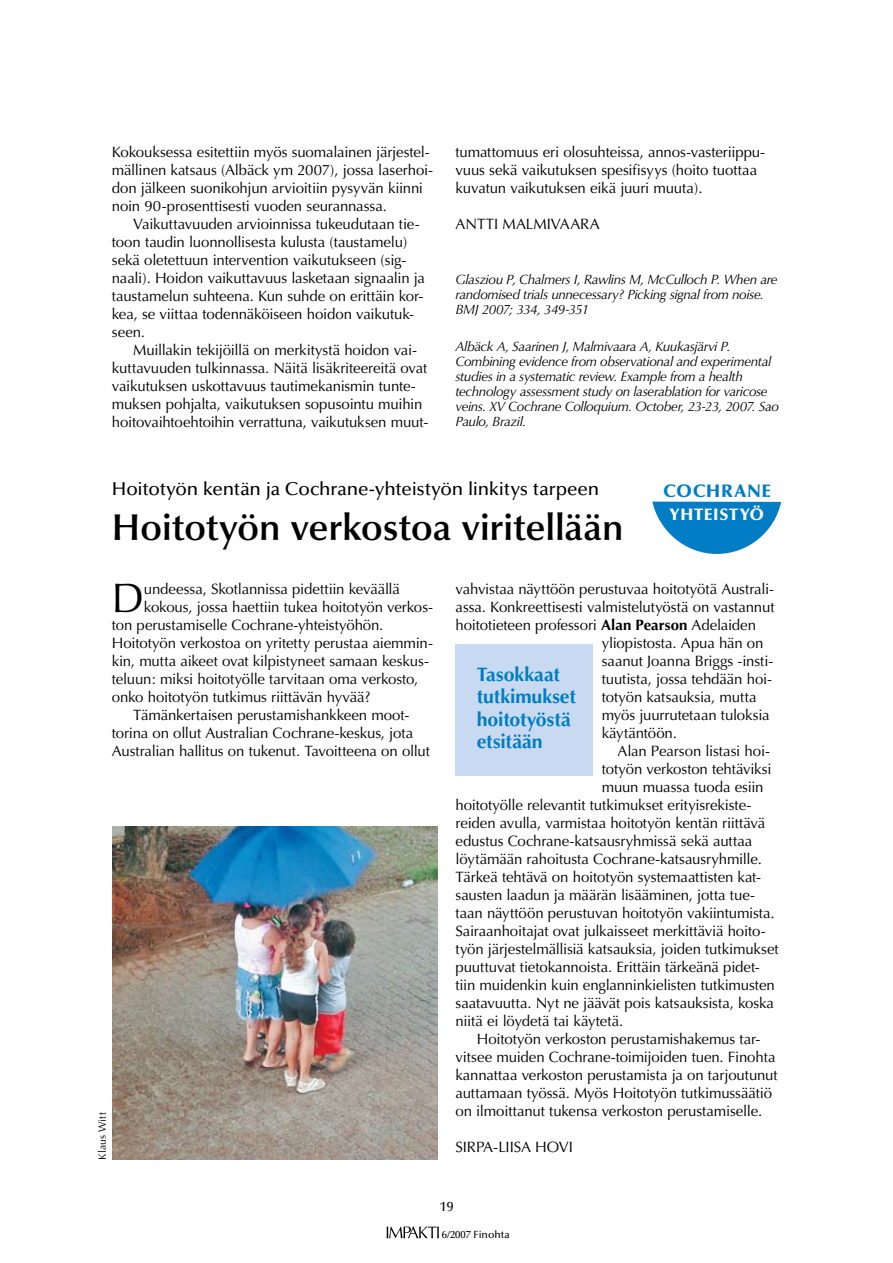
<style>
.page{position:relative;width:893px;height:1263px;background:#fff}
.page>*{position:absolute;margin:0;border:0;box-sizing:border-box;transform-origin:0 0}
.t1{font:41.25px "Optima";color:#000}
.t2{font:600 37.5px "Optima";letter-spacing:-.005em;color:#000}
.t3{font:700 19.5px/22.5px "Optima";color:#007dc5}
.t4{font:500 18.75px "Optima";letter-spacing:-.01em;color:#000}
.t5{font:900 18px "Optima";letter-spacing:.035em;color:#007dc5}
.t6{font:900 16.5px "Optima";letter-spacing:.045em;color:#fff}
.t7{font:15px/18px "Optima";letter-spacing:-.01em;color:#000}
.t8{font:italic 13.5px/15px "Optima";letter-spacing:-.03em;color:#000}
.t9{font:500 13.5px "Optima";color:#000}
.t10{font:500 10.5px "Optima";color:#000}
.t11{font:10.5px "Optima";letter-spacing:.005em;color:#000}
.s1{font-weight:700}
</style>
<div class="page">
<svg style="left:387px;top:1226px;width:52px;height:12px"></svg>
<svg style="left:652px;top:502px;width:129px;height:52px"></svg>
<div style="left:455px;top:644px;width:138px;height:132px;background:#c7daf1"></div>
<img style="left:112px;top:827px;width:325px;height:333px">
<p class="t7" style="left:112px;top:143px;width:323px">Kokouksessa esitettiin myös suomalainen järjestel&shy;mällinen katsaus (Albäck ym 2007), jossa laserhoi&shy;don jälkeen suonikohjun arvioitiin pysyvän kiinni noin 90-prosenttisesti vuoden seurannassa.</p>
<p class="t7" style="left:112px;top:215px;width:315px;text-indent:21px">Vaikuttavuuden arvioinnissa tukeudutaan tie&shy;toon taudin luonnollisesta kulusta (taustamelu) sekä oletettuun intervention vaikutukseen (sig&shy;naali). Hoidon vaikuttavuus lasketaan signaalin ja taustamelun suhteena. Kun suhde on erittäin kor&shy;kea, se viittaa todennäköiseen hoidon vaikutuk&shy;seen.</p>
<p class="t7" style="left:112px;top:341px;width:318px;text-indent:21px">Muillakin tekijöillä on merkitystä hoidon vai&shy;kuttavuuden tulkinnassa. Näitä lisäkriteereitä ovat vaikutuksen uskottavuus tautimekanismin tunte&shy;muksen pohjalta, vaikutuksen sopusointu muihin hoitovaihtoehtoihin verrattuna, vaikutuksen muut-</p>
<p class="t7" style="left:455px;top:143px;width:311px">tumattomuus eri olosuhteissa, annos-vasteriippu&shy;vuus sekä vaikutuksen spesifisyys (hoito tuottaa kuvatun vaikutuksen eikä juuri muuta).</p>
<p class="t7" style="left:455px;top:215px;width:146px">ANTTI MALMIVAARA</p>
<p class="t8" style="left:455px;top:272px;width:324px">Glasziou P, Chalmers I, Rawlins M, McCulloch P. When are randomised trials unnecessary? Picking signal from noise.<br>BMJ 2007; 334, 349-351</p>
<p class="t8" style="left:455px;top:339px;width:325px">Albäck A, Saarinen J, Malmivaara A, Kuukasjärvi P.<br>Combining evidence from observational and experimental studies in a systematic review. Example from a health technology assessment study on laserablation for varicose veins. XV Cochrane Colloquium. October, 23-23, 2007. Sao Paulo, Brazil.</p>
<p class="t4" style="left:112px;top:478px;width:489px">Hoitotyön kentän ja Cochrane-yhteistyön linkitys tarpeen</p>
<h2 class="t2" style="left:112px;top:505px;width:513px">Hoitotyön verkostoa viritellään</h2>
<p class="t7" style="left:455px;top:580px;width:320px">vahvistaa näyttöön perustuvaa hoitotyötä Australi-</p>
<p class="t7" style="left:455px;top:598px;width:321px">assa. Konkreettisesti valmistelutyöstä on vastannut</p>
<p class="t7" style="left:455px;top:616px;width:302px">hoitotieteen professori <span class="s1">Alan Pearson</span> Adelaiden</p>
<p class="t7" style="left:602px;top:634px;width:163px">yliopistosta. Apua hän on</p>
<p class="t7" style="left:602px;top:652px;width:173px">saanut Joanna Briggs -insti-</p>
<p class="t7" style="left:602px;top:670px;width:172px">tuutista, jossa tehdään hoi-</p>
<p class="t7" style="left:602px;top:688px;width:156px">totyön katsauksia, mutta</p>
<p class="t7" style="left:602px;top:706px;width:169px">myös juurrutetaan tuloksia</p>
<p class="t7" style="left:602px;top:724px;width:77px">käytäntöön.</p>
<p class="t7" style="left:617px;top:742px;width:154px">Alan Pearson listasi hoi-</p>
<p class="t7" style="left:602px;top:760px;width:171px">totyön verkoston tehtäviksi</p>
<p class="t7" style="left:602px;top:778px;width:163px">muun muassa tuoda esiin</p>
<p class="t7" style="left:455px;top:796px;width:297px">hoitotyölle relevantit tutkimukset erityisrekiste-</p>
<p class="t7" style="left:455px;top:814px;width:311px">reiden avulla, varmistaa hoitotyön kentän riittävä</p>
<p class="t7" style="left:455px;top:832px;width:298px">edustus Cochrane-katsausryhmissä sekä auttaa</p>
<p class="t7" style="left:455px;top:850px;width:308px">löytämään rahoitusta Cochrane-katsausryhmille.</p>
<p class="t7" style="left:455px;top:868px;width:307px">Tärkeä tehtävä on hoitotyön systemaattisten kat-</p>
<p class="t7" style="left:455px;top:886px;width:301px">sausten laadun ja määrän lisääminen, jotta tue-</p>
<p class="t7" style="left:455px;top:904px;width:321px">taan näyttöön perustuvan hoitotyön vakiintumista.</p>
<p class="t7" style="left:455px;top:922px;width:312px">Sairaanhoitajat ovat julkaisseet merkittäviä hoito-</p>
<p class="t7" style="left:455px;top:940px;width:325px">työn järjestelmällisiä katsauksia, joiden tutkimukset</p>
<p class="t7" style="left:455px;top:958px;width:306px">puuttuvat tietokannoista. Erittäin tärkeänä pidet-</p>
<p class="t7" style="left:455px;top:976px;width:321px">tiin muidenkin kuin englanninkielisten tutkimusten</p>
<p class="t7" style="left:455px;top:994px;width:320px">saatavuutta. Nyt ne jäävät pois katsauksista, koska</p>
<p class="t7" style="left:455px;top:1012px;width:169px">niitä ei löydetä tai käytetä.</p>
<p class="t7" style="left:477px;top:1030px;width:285px">Hoitotyön verkoston perustamishakemus tar-</p>
<p class="t7" style="left:455px;top:1048px;width:321px">vitsee muiden Cochrane-toimijoiden tuen. Finohta</p>
<p class="t7" style="left:455px;top:1066px;width:324px">kannattaa verkoston perustamista ja on tarjoutunut</p>
<p class="t7" style="left:455px;top:1084px;width:318px">auttamaan työssä. Myös Hoitotyön tutkimussäätiö</p>
<p class="t7" style="left:455px;top:1102px;width:308px">on ilmoittanut tukensa verkoston perustamiselle.</p>
<p class="t7" style="left:455px;top:1138px;width:119px">SIRPA-LIISA HOVI</p>
<p class="t5" style="left:663px;top:481px;width:109px">COCHRANE</p>
<p class="t6" style="left:670px;top:505px;width:96px">YHTEISTYÖ</p>
<h1 class="t1" style="left:112px;top:574px;width:34px">D</h1>
<p class="t7" style="left:144px;top:580px;width:257px">undeessa, Skotlannissa pidettiin keväällä</p>
<p class="t7" style="left:144px;top:598px;width:291px">kokous, jossa haettiin tukea hoitotyön verkos-</p>
<p class="t7" style="left:112px;top:616px;width:273px">ton perustamiselle Cochrane-yhteistyöhön.</p>
<p class="t7" style="left:112px;top:634px;width:323px">Hoitotyön verkostoa on yritetty perustaa aiemmin-</p>
<p class="t7" style="left:112px;top:652px;width:319px">kin, mutta aikeet ovat kilpistyneet samaan keskus-</p>
<p class="t7" style="left:112px;top:670px;width:308px">teluun: miksi hoitotyölle tarvitaan oma verkosto,</p>
<p class="t7" style="left:112px;top:688px;width:260px">onko hoitotyön tutkimus riittävän hyvää?</p>
<p class="t7" style="left:133px;top:706px;width:278px">Tämänkertaisen perustamishankkeen moot-</p>
<p class="t7" style="left:112px;top:724px;width:303px">torina on ollut Australian Cochrane-keskus, jota</p>
<p class="t7" style="left:112px;top:742px;width:320px">Australian hallitus on tukenut. Tavoitteena on ollut</p>
<h3 class="t3" style="left:477px;top:663px;width:101px">Tasokkaat tutkimukset hoitotyöstä etsitään</h3>
<p class="t11" style="left:96px;top:1160px;width:49px;rotate:-90deg">Klaus Witt</p>
<p class="t9" style="left:440px;top:1199px;width:15px">19</p>
<p class="t10" style="left:442px;top:1229px;width:69px">6/2007 Finohta</p>
</div>
